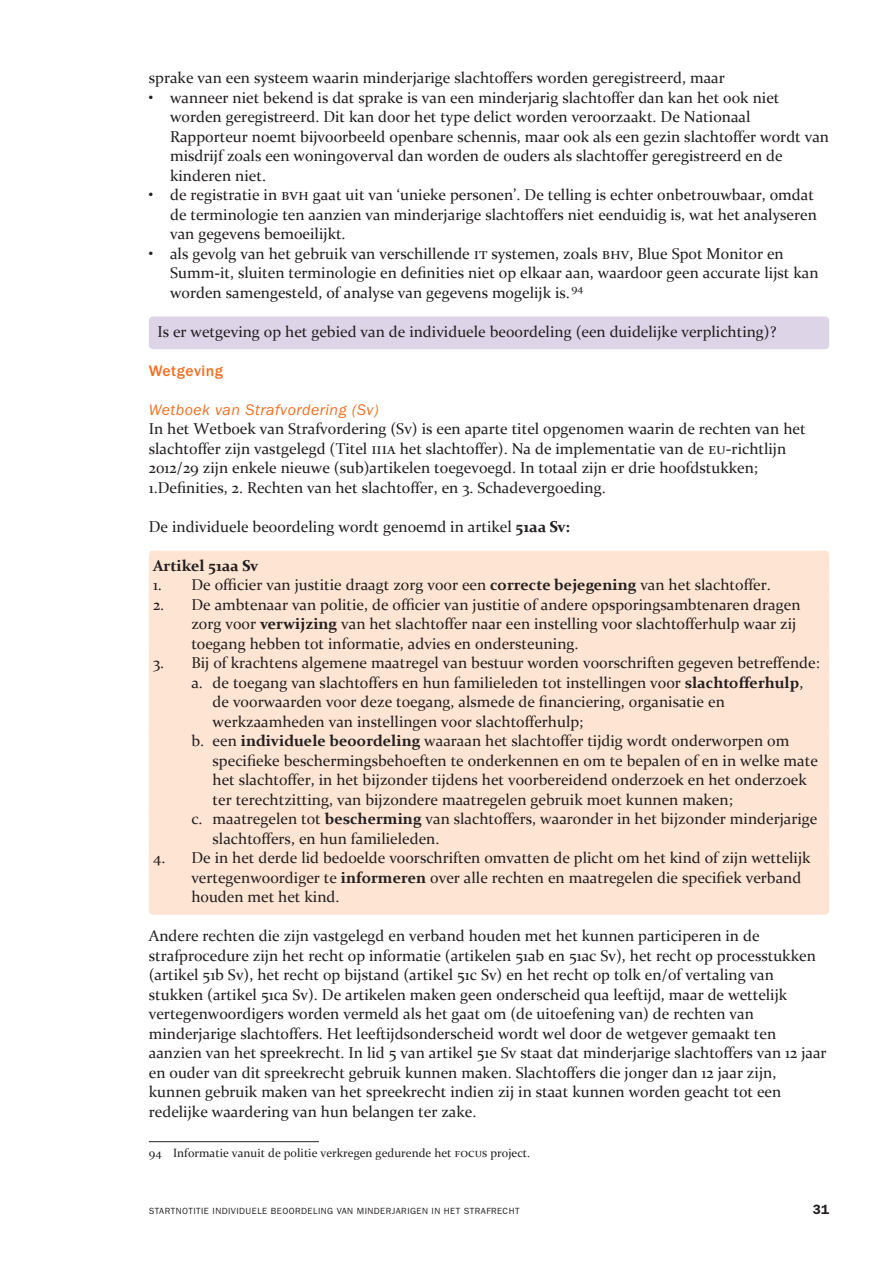
<style>
.page{position:relative;width:893px;height:1263px;background:#fff}
.page>*{position:absolute;margin:0;border:0;box-sizing:border-box;transform-origin:0 0}
.BROODTEKST{font:15.75px/19.5px "Constantia";color:#231f20}
.BROOD__SHADING_paars{font:15.75px "Constantia";color:#231f20}
.HOOFDKOPJE_-_LEVEL_2{font:italic 15.75px "ITC Franklin Gothic Std";letter-spacing:.03em;color:#f36e21}
.BROOD_OPSOMMING_10_mm_BULLETS___SHADING{font:700 15.75px "Constantia";color:#231f20}
.HOOFDKOPJE_-_LEVEL_1{font:500 15.75px "ITC Franklin Gothic Std";letter-spacing:.03em;color:#f36e21}
.t1{font:600 13.5px "ITC Franklin Gothic Std";color:#231f20}
.VOETNOTEN-ALGEMEEN{font:12px "Constantia";letter-spacing:.005em;color:#231f20}
.t2{font:9px "ITC Franklin Gothic Std";letter-spacing:.05em;color:#231f20}
.s1{font-weight:700}
</style>
<div class="page">
<div style="left:149px;top:316px;width:680px;height:33px;background:#ded4e8;border-radius:4px"></div>
<div style="left:149px;top:550px;width:680px;height:33px;background:#fee5d3;border-radius:4px"></div>
<div style="left:149px;top:570px;width:680px;height:33px;background:#fee5d3;border-radius:4px"></div>
<div style="left:149px;top:589px;width:680px;height:72px;background:#fee5d3;border-radius:4px"></div>
<div style="left:149px;top:648px;width:680px;height:33px;background:#fee5d3;border-radius:4px"></div>
<div style="left:149px;top:667px;width:680px;height:72px;background:#fee5d3;border-radius:4px"></div>
<div style="left:149px;top:726px;width:680px;height:91px;background:#fee5d3;border-radius:4px"></div>
<div style="left:149px;top:804px;width:680px;height:52px;background:#fee5d3;border-radius:4px"></div>
<div style="left:149px;top:843px;width:680px;height:72px;background:#fee5d3;border-radius:4px"></div>
<hr style="left:149px;top:1141px;width:170px;height:1px;background:#231f20">
<p class="BROODTEKST" style="left:149px;top:67px;width:577px">sprake van een systeem waarin minderjarige slachtoffers worden geregistreerd, maar</p>
<p class="BROODTEKST" style="left:170px;top:87px;width:660px;text-indent:-21px">• wanneer niet bekend is dat sprake is van een minderjarig slachtoffer dan kan het ook niet worden geregistreerd. Dit kan door het type delict worden veroorzaakt. De Nationaal Rapporteur noemt bijvoorbeeld openbare schennis, maar ook als een gezin slachtoffer wordt van misdrijf zoals een woningoverval dan worden de ouders als slachtoffer geregistreerd en de kinderen niet.</p>
<p class="BROODTEKST" style="left:170px;top:184px;width:648px;text-indent:-21px">• de registratie in BVH gaat uit van ‘unieke personen’. De telling is echter onbetrouwbaar, omdat de terminologie ten aanzien van minderjarige slachtoffers niet eenduidig is, wat het analyseren van gegevens bemoeilijkt.</p>
<p class="BROODTEKST" style="left:170px;top:243px;width:650px;text-indent:-21px">• als gevolg van het gebruik van verschillende IT systemen, zoals BHV, Blue Spot Monitor en<br>Summ-it, sluiten terminologie en definities niet op elkaar aan, waardoor geen accurate lijst kan worden samengesteld, of analyse van gegevens mogelijk is.<sup>94</sup></p>
<p class="BROOD__SHADING_paars" style="left:157px;top:321px;width:621px">Is er wetgeving op het gebied van de individuele beoordeling (een duidelijke verplichting)?</p>
<p class="HOOFDKOPJE_-_LEVEL_1" style="left:149px;top:362px;width:76px">Wetgeving</p>
<p class="HOOFDKOPJE_-_LEVEL_2" style="left:149px;top:401px;width:231px">Wetboek van Strafvordering (Sv)</p>
<p class="BROODTEKST" style="left:149px;top:418px;width:658px">In het Wetboek van Strafvordering (Sv) is een aparte titel opgenomen waarin de rechten van het slachtoffer zijn vastgelegd (Titel IIIA het slachtoffer). Na de implementatie van de EU-richtlijn 2012/29 zijn enkele nieuwe (sub)artikelen toegevoegd. In totaal zijn er drie hoofdstukken; 1.Definities, 2. Rechten van het slachtoffer, en 3. Schadevergoeding.</p>
<p class="BROODTEKST" style="left:149px;top:516px;width:423px">De individuele beoordeling wordt genoemd in artikel <span class="s1">51aa Sv:</span></p>
<p class="BROOD_OPSOMMING_10_mm_BULLETS___SHADING" style="left:153px;top:555px;width:107px">Artikel 51aa Sv</p>
<p class="BROODTEKST" style="left:153px;top:574px;width:619px">1. De officier van justitie draagt zorg voor een <span class="s1">correcte bejegening</span> van het slachtoffer.</p>
<p class="BROODTEKST" style="left:191px;top:594px;width:611px;text-indent:-38px">2. De ambtenaar van politie, de officier van justitie of andere opsporingsambtenaren dragen zorg voor <span class="s1">verwijzing</span> van het slachtoffer naar een instelling voor slachtofferhulp waar zij toegang hebben tot informatie, advies en ondersteuning.</p>
<p class="BROODTEKST" style="left:153px;top:652px;width:668px">3. Bij of krachtens algemene maatregel van bestuur worden voorschriften gegeven betreffende:</p>
<p class="BROODTEKST" style="left:213px;top:672px;width:592px;text-indent:-21px">a. de toegang van slachtoffers en hun familieleden tot instellingen voor <span class="s1">slachtofferhulp</span>, de voorwaarden voor deze toegang, alsmede de financiering, organisatie en werkzaamheden van instellingen voor slachtofferhulp;</p>
<p class="BROODTEKST" style="left:213px;top:730px;width:607px;text-indent:-21px">b. een <span class="s1">individuele beoordeling</span> waaraan het slachtoffer tijdig wordt onderworpen om specifieke beschermingsbehoeften te onderkennen en om te bepalen of en in welke mate het slachtoffer, in het bijzonder tijdens het voorbereidend onderzoek en het onderzoek ter terechtzitting, van bijzondere maatregelen gebruik moet kunnen maken;</p>
<p class="BROODTEKST" style="left:213px;top:808px;width:606px;text-indent:-21px">c. maatregelen tot <span class="s1">bescherming</span> van slachtoffers, waaronder in het bijzonder minderjarige slachtoffers, en hun familieleden.</p>
<p class="BROODTEKST" style="left:191px;top:847px;width:621px;text-indent:-38px">4. De in het derde lid bedoelde voorschriften omvatten de plicht om het kind of zijn wettelijk vertegenwoordiger te <span class="s1">informeren</span> over alle rechten en maatregelen die specifiek verband houden met het kind.</p>
<p class="BROODTEKST" style="left:149px;top:925px;width:679px">Andere rechten die zijn vastgelegd en verband houden met het kunnen participeren in de strafprocedure zijn het recht op informatie (artikelen 51ab en 51ac Sv), het recht op processtukken (artikel 51b Sv), het recht op bijstand (artikel 51c Sv) en het recht op tolk en/of vertaling van stukken (artikel 51ca Sv). De artikelen maken geen onderscheid qua leeftijd, maar de wettelijk vertegenwoordigers worden vermeld als het gaat om (de uitoefening van) de rechten van minderjarige slachtoffers. Het leeftijdsonderscheid wordt wel door de wetgever gemaakt ten aanzien van het spreekrecht. In lid 5 van artikel 51e Sv staat dat minderjarige slachtoffers van 12 jaar en ouder van dit spreekrecht gebruik kunnen maken. Slachtoffers die jonger dan 12 jaar zijn, kunnen gebruik maken van het spreekrecht indien zij in staat kunnen worden geacht tot een redelijke waardering van hun belangen ter zake.</p>
<p class="VOETNOTEN-ALGEMEEN" style="left:149px;top:1144px;width:383px">94 Informatie vanuit de politie verkregen gedurende het FOCUS project.</p>
<p class="t2" style="left:149px;top:1206px;width:372px">STARTNOTITIE INDIVIDUELE BEOORDELING VAN MINDERJARIGEN IN HET STRAFRECHT</p>
<p class="t1" style="left:813px;top:1202px;width:18px">31</p>
</div>
